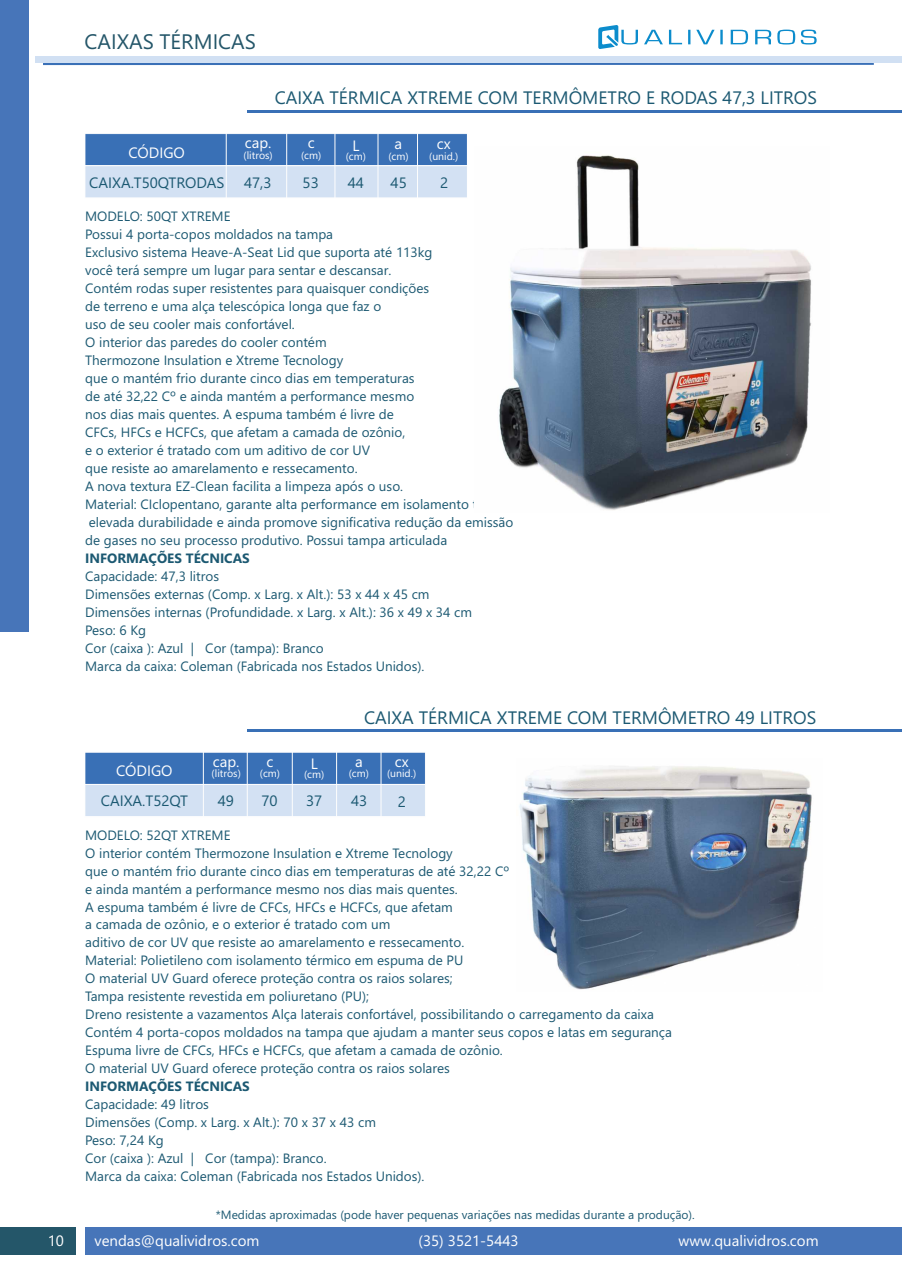
<style>
.page{position:relative;width:902px;height:1272px;background:#fff}
.page>*{position:absolute;margin:0;border:0;box-sizing:border-box;transform-origin:0 0}
.t1{font:21px "Segoe UI";color:#245669}
.t2{font:18px "Segoe UI";color:#1c5972}
.t3{font:15px "Segoe UI";color:#fefefe}
.t4{font:15px "Segoe UI";color:#1c5972}
.t5{font:13.5px/18px "Segoe UI";color:#1c5972}
.t6{font:700 13.5px "Segoe UI";color:#1c5972}
.t7{font:12px "Segoe UI";color:#1c5972}
.t8{font:10.5px "Segoe UI";color:#fefefe}
</style>
<div class="page">
<div style="left:0;top:0;width:29px;height:631px;background:#4775b9"></div>
<div style="left:85px;top:1227px;width:816px;height:27px;background:#4775b9"></div>
<div style="left:0;top:1227px;width:75px;height:27px;background:#245669"></div>
<hr style="left:247px;top:729px;width:654px;height:3px;background:#3970b6">
<div style="left:85px;top:752px;width:118px;height:32px;background:#3970b6"></div>
<div style="left:203px;top:752px;width:44px;height:32px;background:#3970b6"></div>
<div style="left:247px;top:752px;width:45px;height:32px;background:#3970b6"></div>
<div style="left:292px;top:752px;width:44px;height:32px;background:#3970b6"></div>
<div style="left:336px;top:752px;width:45px;height:32px;background:#3970b6"></div>
<div style="left:381px;top:752px;width:44px;height:32px;background:#3970b6"></div>
<div style="left:85px;top:784px;width:118px;height:32px;background:#d3e1f3"></div>
<div style="left:203px;top:784px;width:44px;height:32px;background:#d3e1f3"></div>
<div style="left:247px;top:784px;width:45px;height:32px;background:#d3e1f3"></div>
<div style="left:292px;top:784px;width:44px;height:32px;background:#d3e1f3"></div>
<div style="left:336px;top:784px;width:45px;height:32px;background:#d3e1f3"></div>
<div style="left:381px;top:784px;width:44px;height:32px;background:#d3e1f3"></div>
<hr style="left:203px;top:751px;width:1px;height:66px;background:#fefefe">
<hr style="left:247px;top:751px;width:1px;height:66px;background:#fefefe">
<hr style="left:292px;top:751px;width:1px;height:66px;background:#fefefe">
<hr style="left:336px;top:751px;width:1px;height:66px;background:#fefefe">
<hr style="left:380px;top:751px;width:1px;height:66px;background:#fefefe">
<hr style="left:84px;top:784px;width:342px;height:1px;background:#fefefe">
<svg style="left:43px;top:62px;width:830px;height:3px;background:#6e97cb"></svg>
<div style="left:35px;top:56px;width:866px;height:6px;background:#d1e0f3"></div>
<svg style="left:598px;top:25px;width:218px;height:24px"></svg>
<hr style="left:247px;top:110px;width:654px;height:2px;background:#3970b6">
<div style="left:85px;top:134px;width:141px;height:32px;background:#3970b6"></div>
<div style="left:226px;top:134px;width:61px;height:32px;background:#3970b6"></div>
<div style="left:287px;top:134px;width:48px;height:32px;background:#3970b6"></div>
<div style="left:335px;top:134px;width:43px;height:32px;background:#3970b6"></div>
<div style="left:378px;top:134px;width:39px;height:32px;background:#3970b6"></div>
<div style="left:417px;top:134px;width:50px;height:32px;background:#3970b6"></div>
<div style="left:85px;top:166px;width:141px;height:32px;background:#d3e1f3"></div>
<div style="left:226px;top:166px;width:61px;height:32px;background:#d3e1f3"></div>
<div style="left:287px;top:166px;width:48px;height:32px;background:#d3e1f3"></div>
<div style="left:335px;top:166px;width:43px;height:32px;background:#d3e1f3"></div>
<div style="left:378px;top:166px;width:39px;height:32px;background:#d3e1f3"></div>
<div style="left:417px;top:166px;width:50px;height:32px;background:#d3e1f3"></div>
<hr style="left:226px;top:133px;width:1px;height:65px;background:#fefefe">
<hr style="left:286px;top:133px;width:1px;height:65px;background:#fefefe">
<hr style="left:334px;top:133px;width:1px;height:65px;background:#fefefe">
<hr style="left:377px;top:133px;width:1px;height:65px;background:#fefefe">
<hr style="left:417px;top:133px;width:1px;height:65px;background:#fefefe">
<hr style="left:84px;top:197px;width:384px;height:1px;background:#fefefe">
<hr style="left:84px;top:165px;width:384px;height:1px;background:#fefefe">
<img style="left:499px;top:155px;width:312px;height:355px">
<img style="left:519px;top:766px;width:293px;height:224px">
<h1 class="t1" style="left:85px;top:33px;width:173px">CAIXAS TÉRMICAS</h1>
<h2 class="t2" style="left:274px;top:91px;width:544px">CAIXA TÉRMICA XTREME COM TERMÔMETRO E RODAS 47,3 LITROS</h2>
<p class="t3" style="left:352px;top:140px;width:9px">L</p>
<p class="t8" style="left:346px;top:152px;width:22px">(cm)</p>
<p class="t3" style="left:245px;top:137px;width:28px">cap.</p>
<p class="t8" style="left:243px;top:151px;width:31px">(litros)</p>
<p class="t3" style="left:308px;top:137px;width:8px">c</p>
<p class="t8" style="left:301px;top:151px;width:22px">(cm)</p>
<p class="t3" style="left:437px;top:138px;width:15px">cx</p>
<p class="t8" style="left:429px;top:152px;width:31px">(unid.)</p>
<p class="t4" style="left:440px;top:177px;width:10px">2</p>
<p class="t5" style="left:85px;top:209px;width:437px">MODELO: 50QT XTREME<br>Possui 4 porta-copos moldados na tampa<br>Exclusivo sistema Heave-A-Seat Lid que suporta até 113kg<br>você terá sempre um lugar para sentar e descansar.<br>Contém rodas super resistentes para quaisquer condições<br>de terreno e uma alça telescópica longa que faz o<br>uso de seu cooler mais confortável.<br>O interior das paredes do cooler contém<br>Thermozone Insulation e Xtreme Tecnology<br>que o mantém frio durante cinco dias em temperaturas<br>de até 32,22 Cº e ainda mantém a performance mesmo<br>nos dias mais quentes. A espuma também é livre de<br>CFCs, HFCs e HCFCs, que afetam a camada de ozônio,<br>e o exterior é tratado com um aditivo de cor UV<br>que resiste ao amarelamento e ressecamento.<br>A nova textura EZ-Clean facilita a limpeza após o uso.<br>Material: CIclopentano, garante alta performance em isolamento térmico, elevada durabilidade e ainda promove significativa redução da emissão de gases no seu processo produtivo. Possui tampa articulada</p>
<p class="t6" style="left:85px;top:553px;width:166px">INFORMAÇÕES TÉCNICAS</p>
<p class="t5" style="left:85px;top:568px;width:388px">Capacidade: 47,3 litros<br>Dimensões externas (Comp. x Larg. x Alt.): 53 x 44 x 45 cm Dimensões internas (Profundidade. x Larg. x Alt.): 36 x 49 x 34 cm Peso: 6 Kg<br>Cor (caixa ): Azul | Cor (tampa): Branco<br>Marca da caixa: Coleman (Fabricada nos Estados Unidos).</p>
<p class="t3" style="left:394px;top:138px;width:9px">a</p>
<p class="t8" style="left:388px;top:152px;width:22px">(cm)</p>
<p class="t3" style="left:129px;top:147px;width:58px">CÓDIGO</p>
<p class="t4" style="left:89px;top:177px;width:137px">CAIXA.T50QTRODAS</p>
<p class="t4" style="left:244px;top:177px;width:29px">47,3</p>
<p class="t4" style="left:348px;top:177px;width:18px">44</p>
<p class="t4" style="left:390px;top:177px;width:18px">45</p>
<p class="t4" style="left:302px;top:177px;width:18px">53</p>
<p class="t3" style="left:116px;top:765px;width:58px">CÓDIGO</p>
<p class="t4" style="left:101px;top:795px;width:89px">CAIXA.T52QT</p>
<p class="t3" style="left:213px;top:755px;width:28px">cap.</p>
<p class="t8" style="left:211px;top:769px;width:31px">(litros)</p>
<p class="t4" style="left:218px;top:795px;width:18px">49</p>
<p class="t3" style="left:266px;top:755px;width:8px">c</p>
<p class="t8" style="left:260px;top:769px;width:22px">(cm)</p>
<p class="t4" style="left:261px;top:794px;width:18px">70</p>
<h2 class="t2" style="left:364px;top:710px;width:453px">CAIXA TÉRMICA XTREME COM TERMÔMETRO 49 LITROS</h2>
<p class="t3" style="left:311px;top:758px;width:9px">L</p>
<p class="t8" style="left:304px;top:770px;width:22px">(cm)</p>
<p class="t3" style="left:355px;top:755px;width:9px">a</p>
<p class="t8" style="left:349px;top:769px;width:22px">(cm)</p>
<p class="t4" style="left:306px;top:795px;width:18px">37</p>
<p class="t4" style="left:351px;top:794px;width:18px">43</p>
<p class="t3" style="left:395px;top:755px;width:15px">cx</p>
<p class="t8" style="left:387px;top:769px;width:31px">(unid.)</p>
<p class="t4" style="left:398px;top:795px;width:10px">2</p>
<p class="t5" style="left:85px;top:827px;width:588px">MODELO: 52QT XTREME<br>O interior contém Thermozone Insulation e Xtreme Tecnology<br>que o mantém frio durante cinco dias em temperaturas de até 32,22 Cº<br>e ainda mantém a performance mesmo nos dias mais quentes.<br>A espuma também é livre de CFCs, HFCs e HCFCs, que afetam<br>a camada de ozônio, e o exterior é tratado com um<br>aditivo de cor UV que resiste ao amarelamento e ressecamento.<br>Material: Polietileno com isolamento térmico em espuma de PU<br>O material UV Guard oferece proteção contra os raios solares;<br>Tampa resistente revestida em poliuretano (PU);<br>Dreno resistente a vazamentos Alça laterais confortável, possibilitando o carregamento da caixa Contém 4 porta-copos moldados na tampa que ajudam a manter seus copos e latas em segurança Espuma livre de CFCs, HFCs e HCFCs, que afetam a camada de ozônio.<br>O material UV Guard oferece proteção contra os raios solares</p>
<p class="t6" style="left:85px;top:1081px;width:166px">INFORMAÇÕES TÉCNICAS</p>
<p class="t5" style="left:85px;top:1096px;width:341px">Capacidade: 49 litros<br>Dimensões (Comp. x Larg. x Alt.): 70 x 37 x 43 cm<br>Peso: 7,24 Kg<br>Cor (caixa ): Azul | Cor (tampa): Branco.<br>Marca da caixa: Coleman (Fabricada nos Estados Unidos).</p>
<p class="t7" style="left:216px;top:1209px;width:480px">*Medidas aproximadas (pode haver pequenas variações nas medidas durante a produção).</p>
<p class="t3" style="left:48px;top:1235px;width:18px">10</p>
<p class="t3" style="left:94px;top:1234px;width:166px">vendas@qualividros.com</p>
<p class="t3" style="left:418px;top:1235px;width:102px">(35) 3521-5443</p>
<p class="t3" style="left:678px;top:1234px;width:141px">www.qualividros.com</p>
</div>
